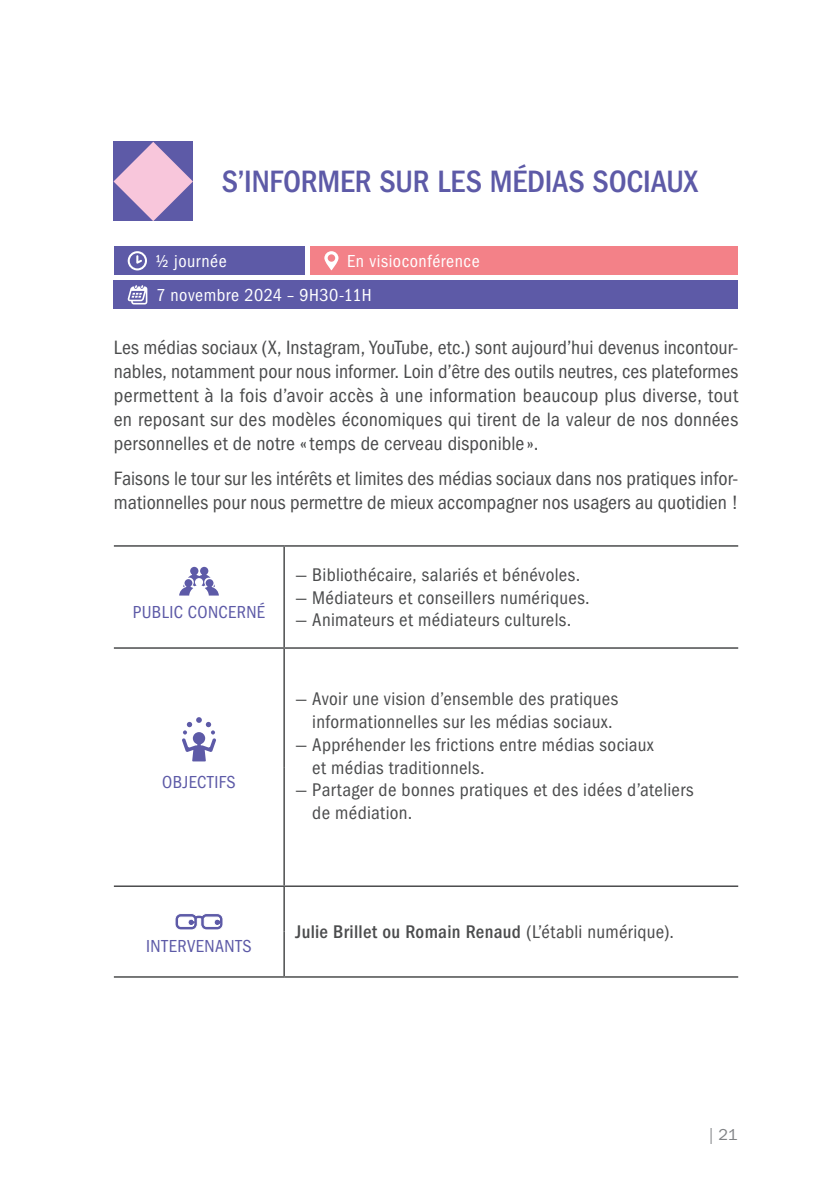
<style>
.page{position:relative;width:823px;height:1191px;background:#fff}
.page>*{position:absolute;margin:0;border:0;box-sizing:border-box;transform-origin:0 0}
.t1{font:500 condensed 32px "ITC Franklin Gothic Std";letter-spacing:-.005em;color:#5d5aa7}
.t2{font:condensed 20px/24px "ITC Franklin Gothic Std";letter-spacing:.005em;color:#4b4c4d;text-align:justify}
.t3{font:condensed 19px/22.8px "ITC Franklin Gothic Std";letter-spacing:.015em;color:#4b4c4d}
.t4{font:500 condensed 19px "ITC Franklin Gothic Std";letter-spacing:.015em;color:#4b4c4d}
.t5{font:condensed 18px/34px "ITC Franklin Gothic Std";letter-spacing:.03em;color:#fff}
.t6{font:condensed 18px "ITC Franklin Gothic Std";letter-spacing:.02em;color:#5d5aa7}
.t7{font:16px "ITC Franklin Gothic Std";color:#808285}
.s1{font-weight:400}
</style>
<div class="page">
<hr style="left:114px;top:545px;width:170px;height:1px;background:#4b4c4d">
<hr style="left:284px;top:545px;width:453px;height:1px;background:#4b4c4d">
<hr style="left:283px;top:546px;width:2px;height:51px;background:#4b4c4d">
<hr style="left:283px;top:597px;width:2px;height:50px;background:#4b4c4d">
<hr style="left:114px;top:647px;width:170px;height:2px;background:#4b4c4d">
<hr style="left:284px;top:647px;width:453px;height:2px;background:#4b4c4d">
<hr style="left:283px;top:649px;width:2px;height:118px;background:#4b4c4d">
<hr style="left:283px;top:767px;width:2px;height:118px;background:#4b4c4d">
<hr style="left:114px;top:885px;width:170px;height:2px;background:#4b4c4d">
<hr style="left:284px;top:885px;width:453px;height:2px;background:#4b4c4d">
<hr style="left:283px;top:887px;width:2px;height:44px;background:#4b4c4d">
<hr style="left:283px;top:931px;width:2px;height:45px;background:#4b4c4d">
<hr style="left:114px;top:976px;width:170px;height:1px;background:#4b4c4d">
<hr style="left:284px;top:976px;width:453px;height:1px;background:#4b4c4d">
<svg style="left:179px;top:567px;width:40px;height:28px"></svg>
<svg style="left:182px;top:717px;width:34px;height:44px"></svg>
<svg style="left:175px;top:914px;width:48px;height:16px"></svg>
<div style="left:113px;top:247px;width:191px;height:28px;background:#5d5aa7"></div>
<div style="left:310px;top:247px;width:427px;height:28px;background:#f38188"></div>
<div style="left:113px;top:281px;width:624px;height:28px;background:#5d5aa7"></div>
<svg style="left:324px;top:251px;width:14px;height:19px"></svg>
<svg style="left:127px;top:285px;width:20px;height:19px"></svg>
<svg style="left:128px;top:251px;width:19px;height:19px"></svg>
<svg style="left:113px;top:142px;width:80px;height:79px;background:#aa8fc0"></svg>
<h1 class="t1" style="left:221px;top:164px;width:477px">S’INFORMER SUR LES MÉDIAS SOCIAUX</h1>
<p class="t5" style="left:155px;top:244px;width:73px">½ journée</p>
<p class="t5" style="left:156px;top:244px;width:325px;text-indent:191px">En visioconférence<br>7 novembre 2024 – 9H30-11H</p>
<p class="t2" style="left:114px;top:335px;width:625px">Les médias sociaux (X, Instagram, YouTube, etc.) sont aujourd’hui devenus incontour&shy;nables, notamment pour nous informer. Loin d’être des outils neutres, ces plateformes permettent à la fois d’avoir accès à une information beaucoup plus diverse, tout en reposant sur des modèles économiques qui tirent de la valeur de nos données personnelles et de notre «temps de cerveau disponible ».</p>
<p class="t2" style="left:114px;top:467px;width:625px">Faisons le tour sur les intérêts et limites des médias sociaux dans nos pratiques infor&shy;mationnelles pour nous permettre de mieux accompagner nos usagers au quotidien !</p>
<p class="t6" style="left:133px;top:602px;width:134px">PUBLIC CONCERNÉ</p>
<p class="t6" style="left:162px;top:772px;width:75px">OBJECTIFS</p>
<p class="t3" style="left:295px;top:563px;width:286px">— Bibliothécaire, salariés et bénévoles.</p>
<p class="t3" style="left:295px;top:586px;width:296px">— Médiateurs et conseillers numériques.</p>
<p class="t3" style="left:295px;top:609px;width:277px">— Animateurs et médiateurs culturels.</p>
<p class="t3" style="left:295px;top:687px;width:324px;text-align:center">— Avoir une vision d’ensemble des pratiques informationnelles sur les médias sociaux.</p>
<p class="t3" style="left:312px;top:733px;width:343px;text-indent:-17px">— Appréhender les frictions entre médias sociaux et médias traditionnels.</p>
<p class="t3" style="left:312px;top:779px;width:382px;text-indent:-17px">— Partager de bonnes pratiques et des idées d’ateliers de médiation.</p>
<p class="t6" style="left:146px;top:936px;width:107px">INTERVENANTS</p>
<p class="t4" style="left:295px;top:921px;width:380px">Julie Brillet ou Romain Renaud <span class="s1">(L’établi numérique).</span></p>
<p class="t7" style="left:708px;top:1125px;width:30px">| 21</p>
</div>
